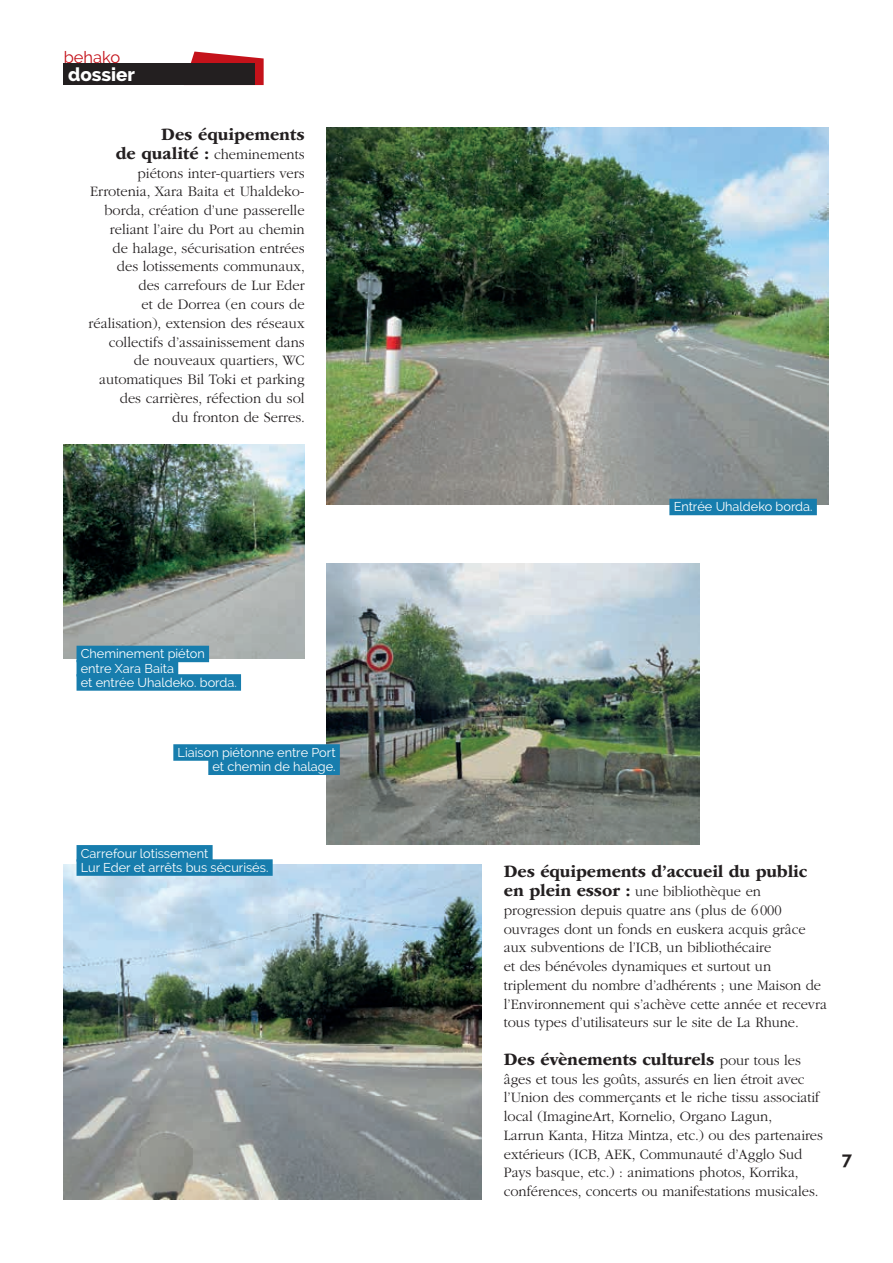
<style>
.page{position:relative;width:893px;height:1263px;background:#fff}
.page>*{position:absolute;margin:0;border:0;box-sizing:border-box;transform-origin:0 0}
.t1{font:800 18.75px "Raleway";color:#fff}
.t2{font:700 18px "ITC Garamond Std";letter-spacing:-.005em;color:#231f20}
.t3{font:700 18px "Raleway";color:#231f20}
.t4{font:16.5px "Raleway";color:#c4121a}
.t5{font:300 15px/18.8px "ITC Garamond Std";letter-spacing:-.005em;color:#231f20}
.t6{font:12.75px/14.2px "Raleway";color:#fff}
.s1{font-weight:700;font-size:18px}
.s2{font-weight:300;font-size:15px}
</style>
<div class="page">
<img style="left:326px;top:128px;width:503px;height:377px">
<img style="left:63px;top:444px;width:242px;height:215px">
<img style="left:326px;top:564px;width:374px;height:280px">
<img style="left:64px;top:865px;width:418px;height:334px">
<div style="left:77px;top:646px;width:132px;height:16px;background:#177dad"></div>
<div style="left:77px;top:660px;width:101px;height:16px;background:#177dad"></div>
<div style="left:77px;top:674px;width:164px;height:17px;background:#177dad"></div>
<div style="left:669px;top:499px;width:148px;height:16px;background:#177dad"></div>
<div style="left:173px;top:744px;width:167px;height:17px;background:#177dad"></div>
<div style="left:208px;top:758px;width:132px;height:17px;background:#177dad"></div>
<div style="left:77px;top:845px;width:136px;height:16px;background:#177dad"></div>
<div style="left:77px;top:859px;width:196px;height:17px;background:#177dad"></div>
<svg style="left:184px;top:52px;width:80px;height:33px"></svg>
<div style="left:64px;top:64px;width:191px;height:21px;background:#231f20"></div>
<p class="t4" style="left:64px;top:47px;width:58px">behako</p>
<p class="t1" style="left:68px;top:64px;width:69px">dossier</p>
<p class="t2" style="left:161px;top:124px;width:145px">Des équipements</p>
<p class="t5" style="left:89px;top:145px;width:218px;text-align:right"><span class="s1">de qualité :</span> cheminements piétons inter-quartiers vers<br>Errotenia, Xara Baita et Uhaldeko&shy;borda, création d’une passerelle reliant l’aire du Port au chemin<br>de halage, sécurisation entrées des lotissements communaux,<br>des carrefours de Lur Eder<br>et de Dorrea (en cours de réalisation), extension des réseaux collectifs d’assainissement dans<br>de nouveaux quartiers, WC automatiques Bil Toki et parking des carrières, réfection du sol<br>du fronton de Serres.</p>
<p class="t6" style="left:81px;top:647px;width:157px">Cheminement piéton entre Xara Baita<br>et entrée Uhaldeko. borda.</p>
<p class="t6" style="left:178px;top:745px;width:159px;text-align:right">Liaison piétonne entre Port et chemin de halage.</p>
<p class="t6" style="left:81px;top:846px;width:189px">Carrefour lotissement<br>Lur Eder et arrêts bus sécurisés.</p>
<p class="t6" style="left:674px;top:500px;width:140px">Entrée Uhaldeko borda.</p>
<p class="t2" style="left:504px;top:861px;width:305px">Des équipements d’accueil du public</p>
<p class="t5" style="left:504px;top:882px;width:325px"><span class="s1">en plein essor :</span> une bibliothèque en progression depuis quatre ans (plus de 6000 ouvrages dont un fonds en euskera acquis grâce aux subventions de l’ICB, un bibliothécaire<br>et des bénévoles dynamiques et surtout un triplement du nombre d’adhérents ; une Maison de l’Environnement qui s’achève cette année et recevra tous types d’utilisateurs sur le site de La Rhune.</p>
<p class="t2" style="left:504px;top:1049px;width:299px">Des évènements culturels <span class="s2">pour tous les</span></p>
<p class="t5" style="left:504px;top:1070px;width:321px">âges et tous les goûts, assurés en lien étroit avec l’Union des commerçants et le riche tissu associatif local (ImagineArt, Kornelio, Organo Lagun,<br>Larrun Kanta, Hitza Mintza, etc.) ou des partenaires extérieurs (ICB, AEK, Communauté d’Agglo Sud Pays basque, etc.) : animations photos, Korrika, conférences, concerts ou manifestations musicales.</p>
<p class="t3" style="left:842px;top:1148px;width:12px">7</p>
</div>
